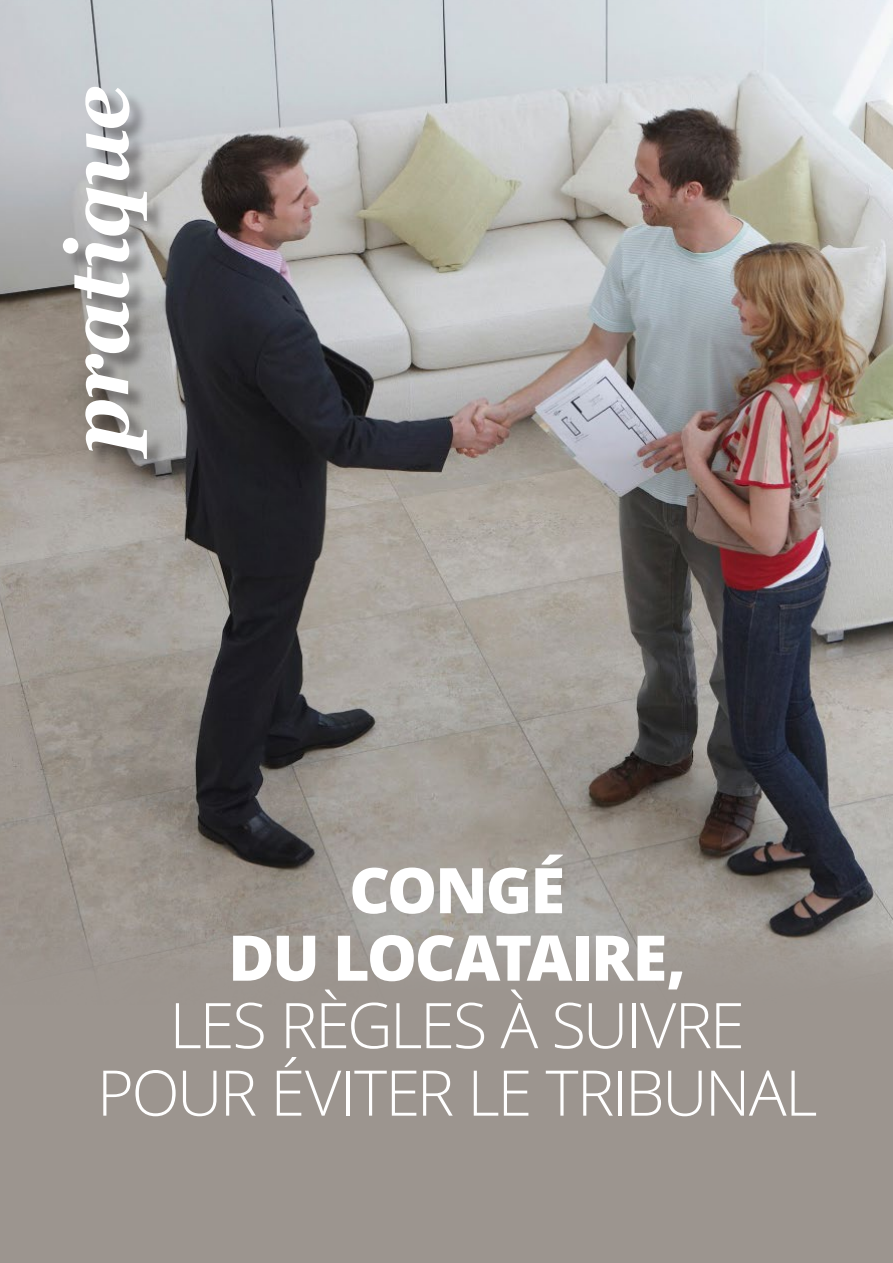
<style>
.page{position:relative;width:893px;height:1263px;background:#fff}
.page>*{position:absolute;margin:0;border:0;box-sizing:border-box;transform-origin:0 0}
.t1{font:italic 700 86.4px "Georgia";letter-spacing:-.015em;color:#fff;scale:.95 1}
.t2{font:300 63px/67.5px "Open Sans";letter-spacing:-.035em;color:#fff;text-align:center}
.t3{font:800 63px "Open Sans";color:#fff}
</style>
<div class="page">
<div style="left:0;top:672px;width:893px;height:591px;background:#9c958f"></div>
<img style="left:0;top:0;width:893px;height:962px">
<div style="left:65px;top:89px;width:101px;height:388px;background:#231f20;opacity:.4"></div>
<h1 class="t1" style="left:34px;top:452px;width:388px;rotate:-90deg">pratique</h1>
<p class="t3" style="left:530px;top:842px;width:29px">É</p>
<p class="t3" style="left:228px;top:910px;width:263px">DU LOCATAIRE</p>
<p class="t3" style="left:349px;top:842px;width:85px">CONG</p>
<p class="t3" style="left:667px;top:910px;width:21px">,</p>
<p class="t2" style="left:97px;top:990px;width:722px">LES RÈGLES À SUIVRE<br>POUR ÉVITER LE TRIBUNAL</p>
</div>
